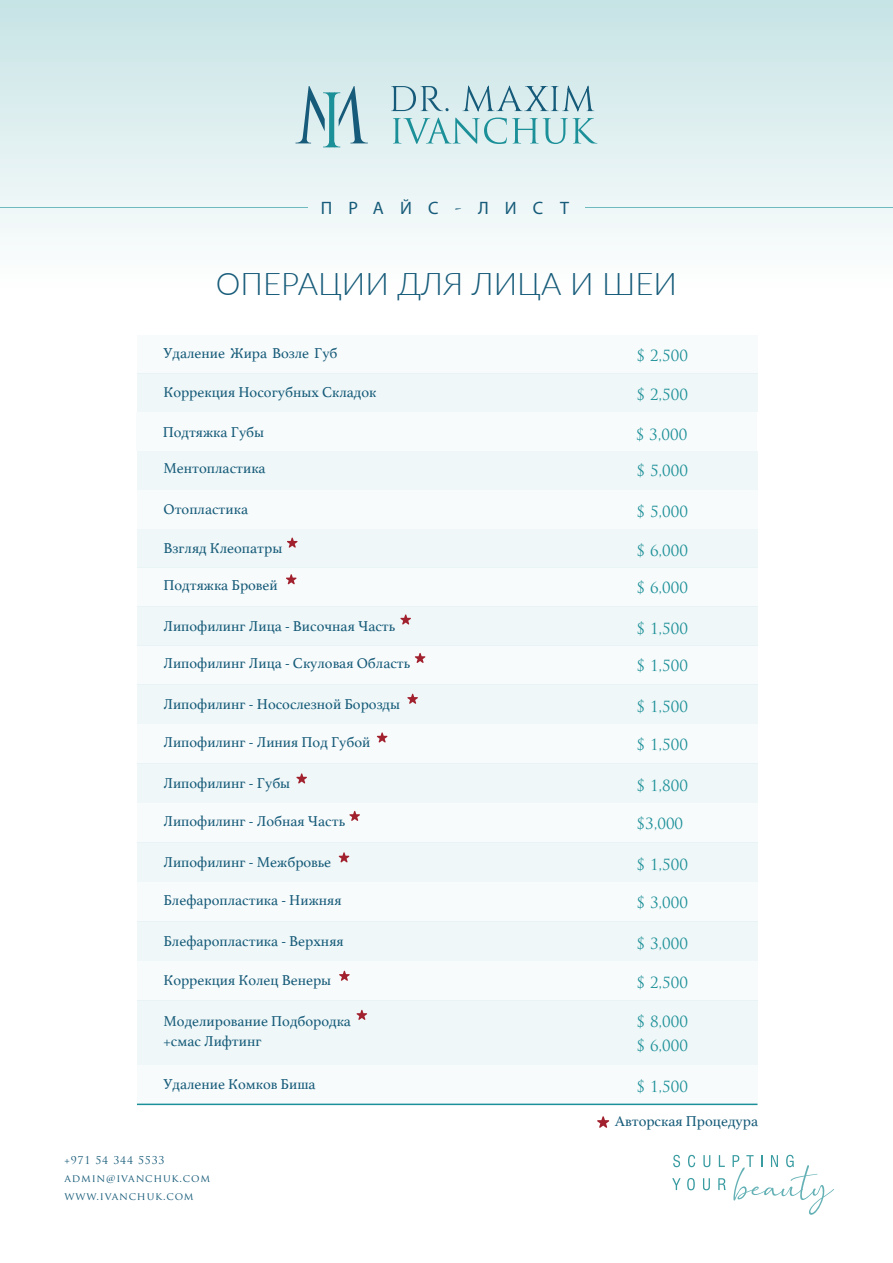
<style>
.page{position:relative;width:893px;height:1263px;background:#fff}
.page>*{position:absolute;margin:0;border:0;box-sizing:border-box;transform-origin:0 0}
.t1{font:300 31.2px "Lato";color:#165b79}
.t2{font:18px "Myriad Pro";letter-spacing:.9em;color:#165b79}
.t3{font:15px/19.5px "Athelas";color:#165b79}
.t4{font:15px/24px "Trajan Pro";color:#1c9098}
.t5{font:10.5px/18px "Trajan Pro";letter-spacing:.08em;color:#165b79}
.s1{font-family:"Trajan Pro"}
</style>
<div class="page">
<div style="left:0;top:0;width:893px;height:449px;background:linear-gradient(to bottom,#cde6e8,#fff)"></div>
<svg style="left:295px;top:86px;width:73px;height:61px;background:#abcdd3"></svg>
<svg style="left:391px;top:86px;width:58px;height:25px"></svg>
<svg style="left:462px;top:86px;width:132px;height:26px;background:#b1ced5"></svg>
<svg style="left:393px;top:118px;width:204px;height:26px;background:#b5dbdd"></svg>
<hr style="left:0;top:207px;width:307px;height:1px;background:#1c9098">
<hr style="left:586px;top:207px;width:307px;height:1px;background:#1c9098">
<svg style="left:673px;top:1155px;width:7px;height:12px"></svg>
<svg style="left:688px;top:1155px;width:7px;height:12px"></svg>
<svg style="left:703px;top:1155px;width:7px;height:12px"></svg>
<svg style="left:719px;top:1155px;width:6px;height:12px"></svg>
<svg style="left:672px;top:1178px;width:9px;height:12px"></svg>
<svg style="left:687px;top:1178px;width:8px;height:12px"></svg>
<svg style="left:703px;top:1178px;width:7px;height:12px"></svg>
<svg style="left:718px;top:1178px;width:8px;height:12px"></svg>
<svg style="left:733px;top:1155px;width:101px;height:60px"></svg>
<div style="left:137px;top:529px;width:620px;height:39px;background:#eff7f8"></div>
<div style="left:137px;top:490px;width:620px;height:39px;background:#f8fbfc"></div>
<div style="left:137px;top:335px;width:620px;height:38px;background:#f8fbfc"></div>
<div style="left:137px;top:373px;width:620px;height:39px;background:#eff7f8"></div>
<div style="left:136px;top:412px;width:621px;height:39px;background:#f8fbfc"></div>
<div style="left:137px;top:451px;width:620px;height:39px;background:#eff7f8"></div>
<div style="left:137px;top:567px;width:620px;height:40px;background:#f8fbfc"></div>
<div style="left:137px;top:645px;width:620px;height:40px;background:#f8fbfc"></div>
<div style="left:137px;top:606px;width:620px;height:40px;background:#eff7f8"></div>
<div style="left:137px;top:724px;width:620px;height:40px;background:#f8fbfc"></div>
<div style="left:137px;top:685px;width:620px;height:39px;background:#eff7f8"></div>
<div style="left:137px;top:803px;width:620px;height:39px;background:#f8fbfc"></div>
<div style="left:137px;top:764px;width:620px;height:39px;background:#eff7f8"></div>
<div style="left:137px;top:882px;width:620px;height:39px;background:#f8fbfc"></div>
<div style="left:137px;top:961px;width:620px;height:39px;background:#f8fbfc"></div>
<div style="left:137px;top:1065px;width:620px;height:39px;background:#f8fbfc"></div>
<div style="left:137px;top:842px;width:620px;height:40px;background:#eff7f8"></div>
<div style="left:137px;top:921px;width:620px;height:40px;background:#eff7f8"></div>
<div style="left:137px;top:1000px;width:620px;height:65px;background:#eff7f8"></div>
<hr style="left:137px;top:1103px;width:620px;height:2px;background:#1c9098">
<svg style="left:357px;top:1010px;width:10px;height:10px"></svg>
<svg style="left:339px;top:852px;width:10px;height:10px"></svg>
<svg style="left:349px;top:811px;width:11px;height:10px"></svg>
<svg style="left:296px;top:773px;width:11px;height:11px"></svg>
<svg style="left:377px;top:732px;width:10px;height:11px"></svg>
<svg style="left:339px;top:971px;width:11px;height:10px"></svg>
<svg style="left:597px;top:1116px;width:12px;height:12px"></svg>
<svg style="left:407px;top:694px;width:11px;height:10px"></svg>
<svg style="left:415px;top:653px;width:10px;height:10px"></svg>
<svg style="left:400px;top:614px;width:11px;height:11px"></svg>
<svg style="left:286px;top:574px;width:11px;height:10px"></svg>
<svg style="left:287px;top:538px;width:11px;height:10px"></svg>
<p class="t2" style="left:321px;top:196px;width:250px">ПРАЙС<span class="s1">-</span>ЛИСТ</p>
<h1 class="t1" style="left:216px;top:262px;width:463px">ОПЕРАЦИИ ДЛЯ ЛИЦА И ШЕИ</h1>
<p class="t3" style="left:163px;top:343px;width:176px">Удаление Жира Возле Губ</p>
<p class="t4" style="left:636px;top:343px;width:53px">$ 2,500</p>
<p class="t3" style="left:163px;top:382px;width:214px">Коррекция Носогубных Складок</p>
<p class="t4" style="left:636px;top:382px;width:53px">$ 2,500</p>
<p class="t3" style="left:163px;top:422px;width:103px">Подтяжка Губы</p>
<p class="t4" style="left:636px;top:422px;width:53px">$ 3,000</p>
<p class="t3" style="left:163px;top:458px;width:104px">Ментопластика</p>
<p class="t4" style="left:636px;top:458px;width:53px">$ 5,000</p>
<p class="t3" style="left:163px;top:499px;width:86px">Отопластика</p>
<p class="t4" style="left:636px;top:500px;width:53px">$ 5,000</p>
<p class="t3" style="left:163px;top:538px;width:120px">Взгляд Клеопатры</p>
<p class="t4" style="left:636px;top:538px;width:53px">$ 6,000</p>
<p class="t3" style="left:163px;top:575px;width:116px">Подтяжка Бровей</p>
<p class="t4" style="left:636px;top:575px;width:53px">$ 6,000</p>
<p class="t3" style="left:163px;top:616px;width:233px">Липофилинг Лица - Височная Часть</p>
<p class="t4" style="left:636px;top:616px;width:53px">$ 1,500</p>
<p class="t3" style="left:163px;top:653px;width:248px">Липофилинг Лица - Скуловая Область</p>
<p class="t4" style="left:636px;top:653px;width:53px">$ 1,500</p>
<p class="t3" style="left:163px;top:694px;width:238px">Липофилинг - Носослезной Борозды</p>
<p class="t4" style="left:636px;top:694px;width:53px">$ 1,500</p>
<p class="t3" style="left:163px;top:732px;width:209px">Липофилинг - Линия Под Губой</p>
<p class="t4" style="left:636px;top:732px;width:53px">$ 1,500</p>
<p class="t3" style="left:163px;top:773px;width:128px">Липофилинг - Губы</p>
<p class="t4" style="left:636px;top:773px;width:53px">$ 1,800</p>
<p class="t3" style="left:163px;top:811px;width:183px">Липофилинг - Лобная Часть</p>
<p class="t4" style="left:636px;top:811px;width:48px">$3,000</p>
<p class="t3" style="left:163px;top:852px;width:169px">Липофилинг - Межбровье</p>
<p class="t4" style="left:636px;top:852px;width:53px">$ 1,500</p>
<p class="t3" style="left:163px;top:889px;width:180px">Блефаропластика - Нижняя</p>
<p class="t4" style="left:636px;top:890px;width:53px">$ 3,000</p>
<p class="t3" style="left:163px;top:930px;width:182px">Блефаропластика - Верхняя</p>
<p class="t4" style="left:636px;top:931px;width:53px">$ 3,000</p>
<p class="t3" style="left:163px;top:970px;width:169px">Коррекция Колец Венеры</p>
<p class="t4" style="left:636px;top:970px;width:53px">$ 2,500</p>
<p class="t3" style="left:163px;top:1011px;width:189px">Моделирование Подбородка +смас Лифтинг</p>
<p class="t4" style="left:636px;top:1010px;width:53px">$ 8,000 $ 6,000</p>
<p class="t3" style="left:163px;top:1074px;width:154px">Удаление Комков Биша</p>
<p class="t4" style="left:636px;top:1074px;width:53px">$ 1,500</p>
<p class="t5" style="left:65px;top:1151px;width:147px">+971 54 344 5533<br>ADMIN@IVANCHUK.COM<br>WWW.IVANCHUK.COM</p>
<p class="t3" style="left:615px;top:1111px;width:145px">Авторская Процедура</p>
</div>
